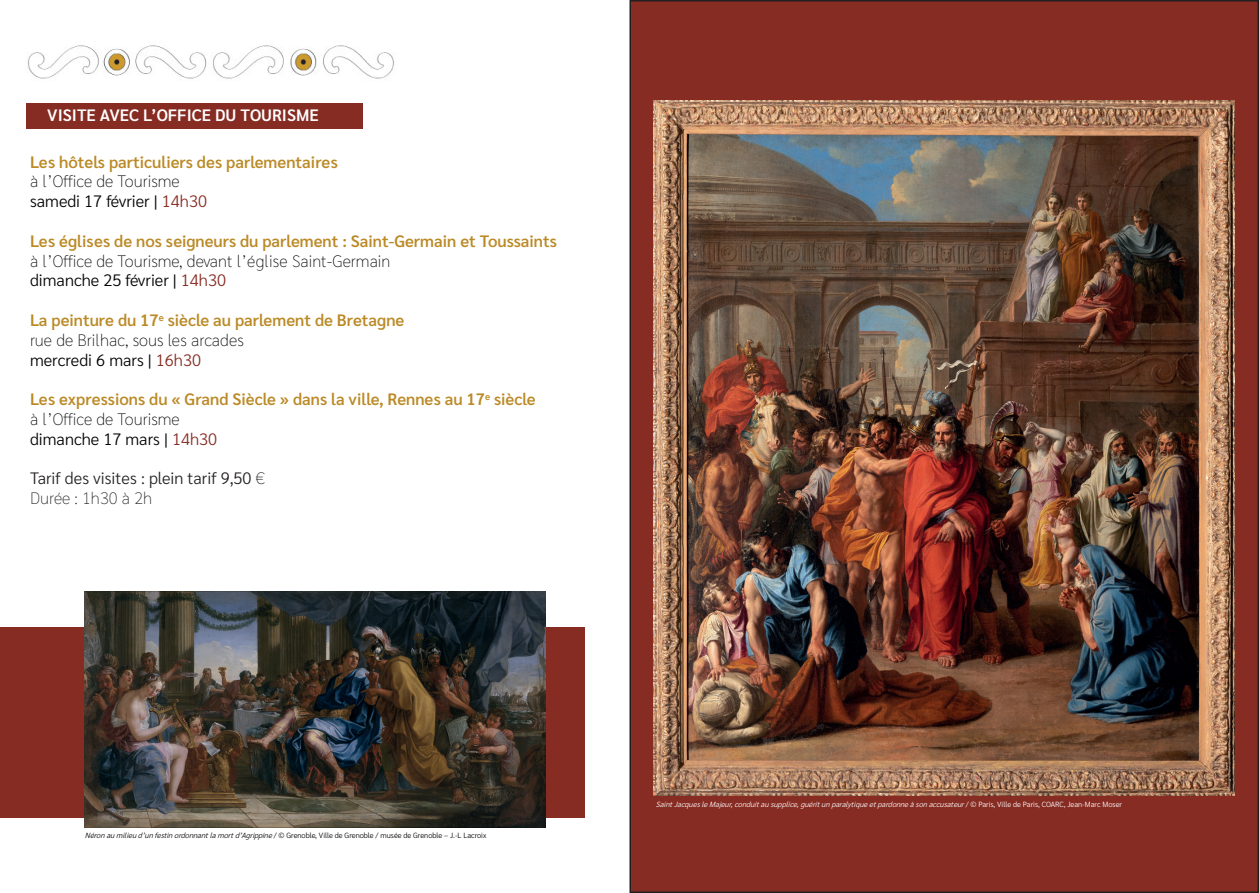
<style>
.page{position:relative;width:1259px;height:893px;background:#fff}
.page>*{position:absolute;margin:0;border:0;box-sizing:border-box;transform-origin:0 0}
.t1{font:600 16.5px/19.8px "Sarabun";color:#bb8a27}
.t2{font:100 16.5px/19.8px "Sarabun";color:#000}
.t3{font:300 16.5px/19.8px "Sarabun";color:#231f20}
.t4{font:600 16.5px "Sarabun";color:#fff}
.t5{font:italic 300 7.5px "Sarabun";color:#fff}
.t6{font:300 7.5px "Sarabun";color:#000}
.s1{font-weight:300}
.s2{font-weight:300;color:#872c23}
.s3{font-weight:100;color:#000}
.s4{font-weight:300;color:#000}
.s5{font-weight:100}
.s6{font-style:italic}
.s7{font-style:normal}
</style>
<div class="page">
<div style="left:630px;top:1px;width:628px;height:891px;background:#872c23"></div>
<div style="left:26px;top:103px;width:337px;height:25px;background:#872c23"></div>
<img style="left:28px;top:45px;width:366px;height:34px">
<img style="left:654px;top:101px;width:580px;height:695px">
<div style="left:0;top:627px;width:585px;height:190px;background:#872c23"></div>
<img style="left:85px;top:591px;width:461px;height:236px">
<p class="t4" style="left:47px;top:106px;width:273px">VISITE AVEC L’OFFICE DU TOURISME</p>
<p class="t1" style="left:30px;top:152px;width:309px">Les hôtels particuliers des parlementaires</p>
<p class="t2" style="left:30px;top:171px;width:178px">à l’Office de Tourisme <span class="s1">samedi 17 février |</span> <span class="s2">14h30</span></p>
<p class="t1" style="left:30px;top:231px;width:528px">Les églises de nos seigneurs du parlement : Saint-Germain et Toussaints</p>
<p class="t2" style="left:30px;top:250px;width:362px">à l’Office de Tourisme, devant l’église Saint-Germain <span class="s1">dimanche 25 février |</span> <span class="s2">14h30</span></p>
<p class="t1" style="left:30px;top:310px;width:376px">La peinture du 17<sup>e</sup> siècle au parlement de Bretagne <span class="s3">rue de Brilhac, sous les arcades<br></span><span class="s4">mercredi 6 mars |</span> <span class="s2">16h30</span></p>
<p class="t1" style="left:30px;top:390px;width:507px">Les expressions du « Grand Siècle » dans la ville, Rennes au 17<sup>e</sup> siècle <span class="s3">à l’Office de Tourisme<br></span><span class="s4">dimanche 17 mars |</span> <span class="s2">14h30</span></p>
<p class="t3" style="left:30px;top:469px;width:236px">Tarif des visites : plein tarif 9,50 <span class="s5">€<br>Durée : 1h30 à 2h</span></p>
<p class="t6" style="left:85px;top:831px;width:403px"><span class="s6">Néronaumilieud’unfestinordonnantlamortd’Agrippine</span>/ © Grenoble, Ville de Grenoble / musée de Grenoble – J.-L Lacroix</p>
<p class="t5" style="left:656px;top:800px;width:468px">SaintJacquesleMajeur,conduitausupplice,guéritunparalytiqueetpardonneàsonaccusateur<span class="s7">/ © P a r i s , V i l l e d e P a r i s , C O A R C , J e a n - M a r c M o s e r</span></p>
</div>
